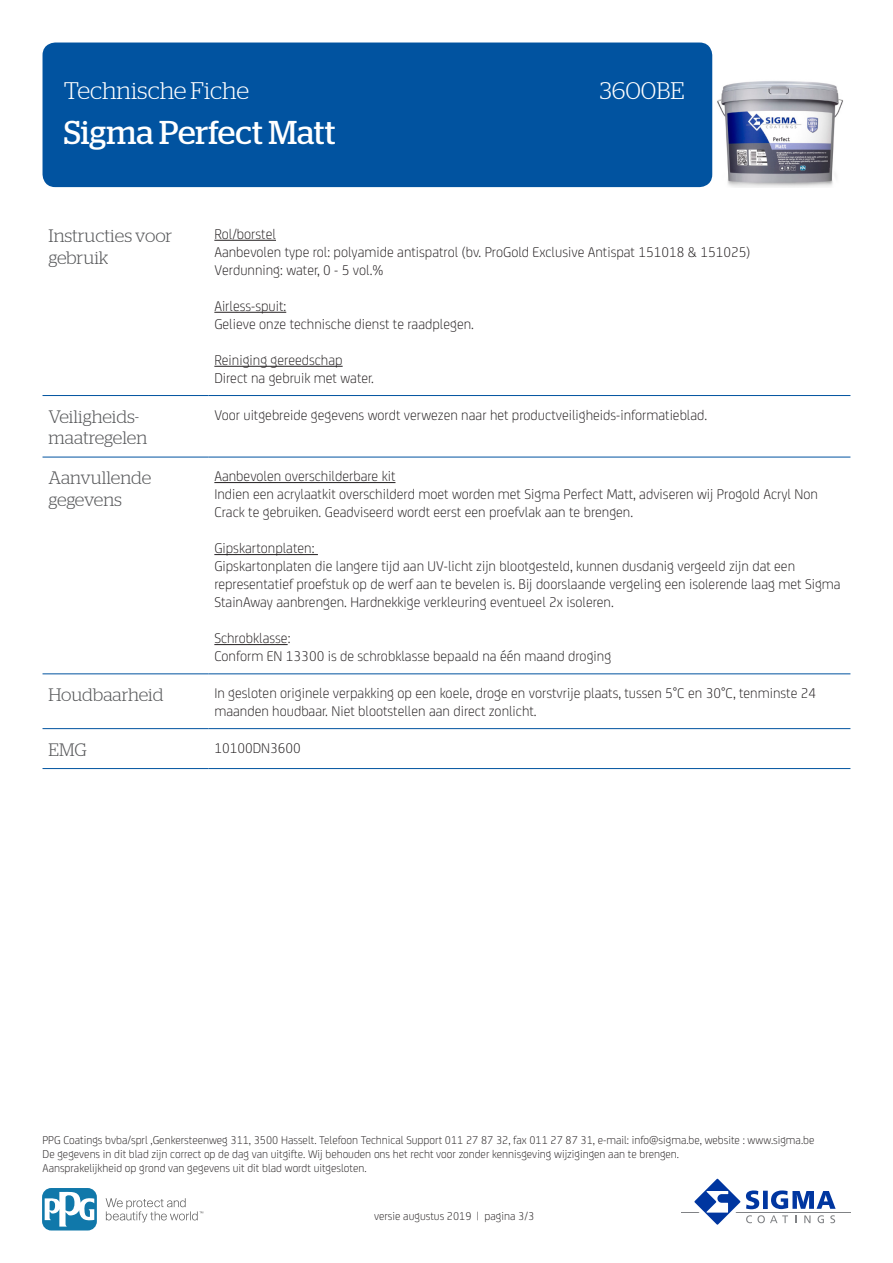
<style>
.page{position:relative;width:893px;height:1263px;background:#fff}
.page>*{position:absolute;margin:0;border:0;box-sizing:border-box;transform-origin:0 0}
.t1{font:33px "Stag";color:#fff}
.t2{font:300 24px "Stag";color:#fff}
.KOP{font:300 18px/21.6px "Stag";color:#57585a}
.BODY{font:300 15px/18px "FS Joey";color:#231f20}
.t3{font:300 12px/14.4px "FS Joey";color:#231f20}
</style>
<div class="page">
<div style="left:43px;top:43px;width:669px;height:144px;background:#0153a0;border-radius:13px"></div>
<hr style="left:681px;top:1211px;width:169px;height:1px;background:#808285">
<svg style="left:689px;top:1178px;width:147px;height:47px"></svg>
<svg style="left:106px;top:1198px;width:97px;height:24px"></svg>
<svg style="left:43px;top:1188px;width:54px;height:42px"></svg>
<svg style="left:45px;top:1191px;width:49px;height:35px"></svg>
<hr style="left:43px;top:395px;width:165px;height:1px;background:#0153a0">
<hr style="left:208px;top:395px;width:642px;height:1px;background:#0153a0">
<hr style="left:43px;top:457px;width:165px;height:1px;background:#0153a0">
<hr style="left:208px;top:457px;width:642px;height:1px;background:#0153a0">
<hr style="left:43px;top:673px;width:165px;height:1px;background:#0153a0">
<hr style="left:208px;top:673px;width:642px;height:1px;background:#0153a0">
<hr style="left:43px;top:728px;width:165px;height:1px;background:#0153a0">
<hr style="left:208px;top:728px;width:642px;height:1px;background:#0153a0">
<hr style="left:43px;top:768px;width:165px;height:1px;background:#0153a0">
<hr style="left:208px;top:768px;width:642px;height:1px;background:#0153a0">
<hr style="left:214px;top:240px;width:62px;height:1px;background:#231f20">
<hr style="left:214px;top:312px;width:72px;height:1px;background:#231f20">
<hr style="left:214px;top:366px;width:129px;height:1px;background:#231f20">
<hr style="left:214px;top:482px;width:181px;height:1px;background:#231f20">
<hr style="left:214px;top:554px;width:104px;height:1px;background:#231f20">
<hr style="left:214px;top:644px;width:74px;height:1px;background:#231f20">
<img style="left:717px;top:81px;width:126px;height:106px">
<h2 class="t2" style="left:64px;top:77px;width:187px">Technische Fiche</h2>
<h2 class="t2" style="left:600px;top:77px;width:86px">3600BE</h2>
<h1 class="t1" style="left:64px;top:114px;width:273px">Sigma Perfect Matt</h1>
<p class="KOP" style="left:49px;top:225px;width:125px">Instructies voor gebruik</p>
<p class="BODY" style="left:214px;top:224px;width:538px">Rol/borstel<br>Aanbevolen type rol: polyamide antispatrol (bv. ProGold Exclusive Antispat 151018 &amp; 151025)<br>Verdunning: water, 0 - 5 vol.%</p>
<p class="BODY" style="left:214px;top:296px;width:261px">Airless-spuit:<br>Gelieve onze technische dienst te raadplegen.</p>
<p class="BODY" style="left:214px;top:350px;width:161px">Reiniging gereedschap<br>Direct na gebruik met water.</p>
<p class="KOP" style="left:49px;top:405px;width:100px">Veiligheids&shy;maatregelen</p>
<p class="BODY" style="left:214px;top:405px;width:494px">Voor uitgebreide gegevens wordt verwezen naar het productveiligheids-informatieblad.</p>
<p class="KOP" style="left:49px;top:467px;width:104px">Aanvullende gegevens</p>
<p class="BODY" style="left:214px;top:466px;width:605px">Aanbevolen overschilderbare kit<br>Indien een acrylaatkit overschilderd moet worden met Sigma Perfect Matt, adviseren wij Progold Acryl Non<br>Crack te gebruiken. Geadviseerd wordt eerst een proefvlak aan te brengen.</p>
<p class="BODY" style="left:214px;top:538px;width:628px">Gipskartonplaten:<br>Gipskartonplaten die langere tijd aan UV-licht zijn blootgesteld, kunnen dusdanig vergeeld zijn dat een representatief proefstuk op de werf aan te bevelen is. Bij doorslaande vergeling een isolerende laag met Sigma StainAway aanbrengen. Hardnekkige verkleuring eventueel 2x isoleren.</p>
<p class="BODY" style="left:214px;top:628px;width:398px">Schrobklasse:<br>Conform EN 13300 is de schrobklasse bepaald na één maand droging</p>
<p class="KOP" style="left:49px;top:684px;width:116px">Houdbaarheid</p>
<p class="BODY" style="left:214px;top:683px;width:603px">In gesloten originele verpakking op een koele, droge en vorstvrije plaats, tussen 5°C en 30°C, tenminste 24 maanden houdbaar. Niet blootstellen aan direct zonlicht.</p>
<p class="KOP" style="left:49px;top:738px;width:40px">EMG</p>
<p class="BODY" style="left:214px;top:738px;width:88px">10100DN3600</p>
<p class="t3" style="left:43px;top:1132px;width:773px">PPG Coatings bvba/sprl ,Genkersteenweg 311, 3500 Hasselt. Telefoon Technical Support 011 27 87 32, fax 011 27 87 31, e-mail: info@sigma.be, website : www.sigma.be<br>De gegevens in dit blad zijn correct op de dag van uitgifte. Wij behouden ons het recht voor zonder kennisgeving wijzigingen aan te brengen.<br>Aansprakelijkheid op grond van gegevens uit dit blad wordt uitgesloten.</p>
<p class="t3" style="left:374px;top:1208px;width:162px">versie augustus 2019 | pagina 3/3</p>
</div>
